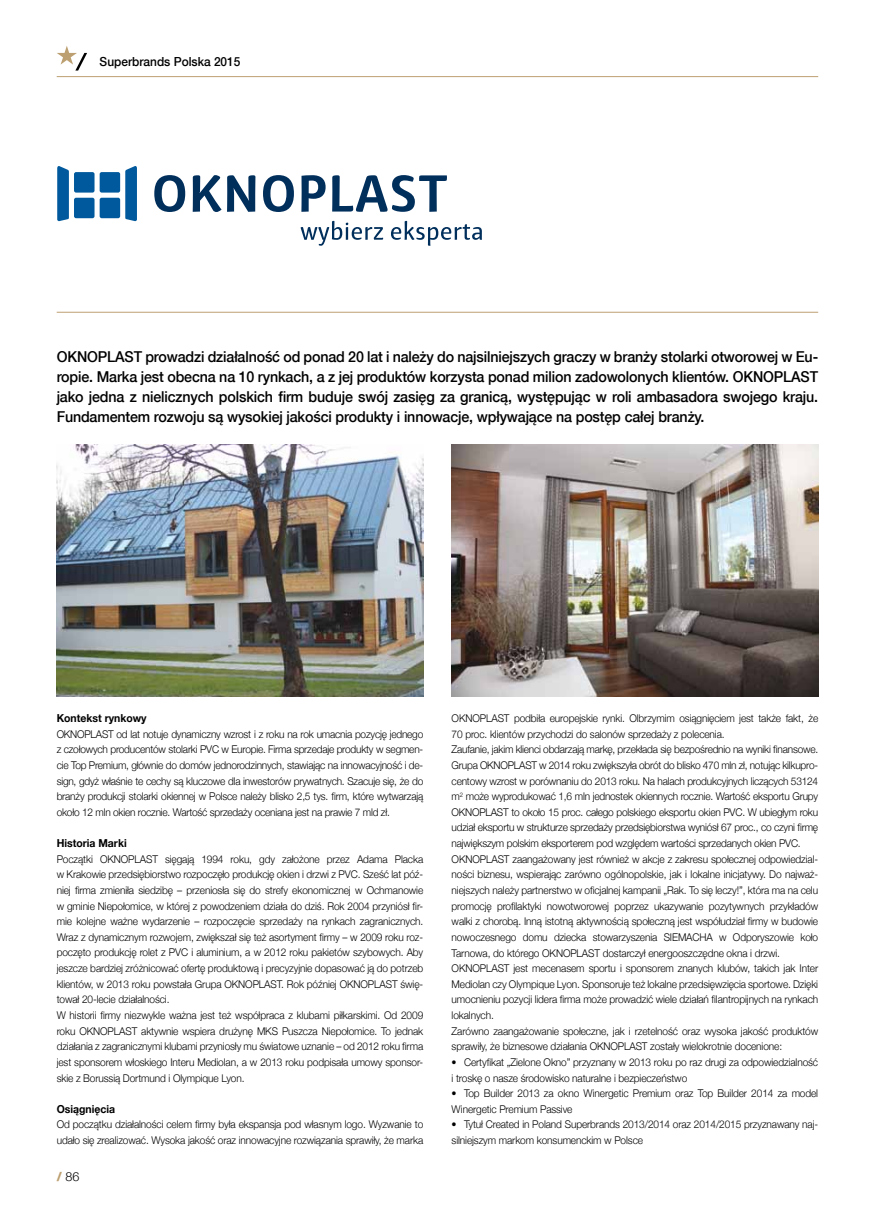
<style>
.page{position:relative;width:882px;height:1215px;background:#fff}
.page>*{position:absolute;margin:0;border:0;box-sizing:border-box;transform-origin:0 0}
.t1{font:500 15px/20px "Helvetica Neue";letter-spacing:-.01em;color:#000;text-align:justify;scale:.95 1}
.t2{font:500 12.5px "Helvetica Neue";color:#000;scale:.95 1}
.t3{font:300 12.5px "Helvetica Neue";color:#000}
.t4{font:700 11px "Helvetica Neue";color:#000;scale:.95 1}
.t5{font:300 10.62px/15.6px "Helvetica Neue";letter-spacing:-.01em;color:#000;scale:.95 1}
.s1{font-family:"Helvetica Neue LT Pro";font-weight:800;color:#bda071}
</style>
<div class="page">
<hr style="left:57px;top:76px;width:761px;height:1px;background:#bda071">
<hr style="left:57px;top:312px;width:761px;height:1px;background:#bda071">
<svg style="left:57px;top:46px;width:30px;height:25px"></svg>
<img style="left:57px;top:445px;width:366px;height:251px">
<img style="left:452px;top:445px;width:366px;height:251px">
<svg style="left:154px;top:175px;width:31px;height:37px"></svg>
<svg style="left:193px;top:175px;width:62px;height:37px"></svg>
<svg style="left:263px;top:175px;width:31px;height:37px"></svg>
<svg style="left:301px;top:175px;width:25px;height:37px"></svg>
<svg style="left:332px;top:175px;width:115px;height:37px"></svg>
<div style="left:74px;top:198px;width:21px;height:20px;background:#00599c;border-radius:2px"></div>
<div style="left:100px;top:198px;width:20px;height:20px;background:#00599c;border-radius:2px"></div>
<div style="left:100px;top:172px;width:20px;height:21px;background:#00599c;border-radius:2px"></div>
<div style="left:74px;top:172px;width:21px;height:21px;background:#00599c;border-radius:2px"></div>
<svg style="left:57px;top:166px;width:12px;height:55px"></svg>
<svg style="left:125px;top:166px;width:12px;height:55px"></svg>
<svg style="left:300px;top:221px;width:83px;height:25px"></svg>
<svg style="left:391px;top:221px;width:91px;height:25px"></svg>
<p class="t2" style="left:100px;top:54px;width:150px">Superbrands Polska 2015</p>
<p class="t1" style="left:57px;top:346px;width:803px">OKNOPLAST prowadzi działalność od ponad 20 lat i należy do najsilniejszych graczy w branży stolarki otworowej w Eu&shy;ropie. Marka jest obecna na 10 rynkach, a z jej produktów korzysta ponad milion zadowolonych klientów. OKNOPLAST jako jedna z nielicznych polskich firm buduje swój zasięg za granicą, występując w roli ambasadora swojego kraju.<br>Fundamentem rozwoju są wysokiej jakości produkty i innowacje, wpływające na postęp całej branży.</p>
<p class="t4" style="left:57px;top:711px;width:96px">Kontekst rynkowy</p>
<p class="t5" style="left:57px;top:726px;width:387px;text-align:justify">OKNOPLAST od lat notuje dynamiczny wzrost i z roku na rok umacnia pozycję jednego z czołowych producentów stolarki PVC w Europie. Firma sprzedaje produkty w segmen&shy;cie Top Premium, głównie do domów jednorodzinnych, stawiając na innowacyjność i de&shy;sign, gdyż właśnie te cechy są kluczowe dla inwestorów prywatnych. Szacuje się, że do branży produkcji stolarki okiennej w Polsce należy blisko 2,5 tys. firm, które wytwarzają około 12 mln okien rocznie. Wartość sprzedaży oceniana jest na prawie 7 mld zł.</p>
<p class="t4" style="left:57px;top:836px;width:75px">Historia Marki</p>
<p class="t5" style="left:57px;top:851px;width:387px">Początki OKNOPLAST sięgają 1994 roku, gdy założone przez Adama Placka w Krakowie przedsiębiorstwo rozpoczęło produkcję okien i drzwi z PVC. Sześć lat póź&shy;niej firma zmieniła siedzibę – przeniosła się do strefy ekonomicznej w Ochmanowie w gminie Niepołomice, w której z powodzeniem działa do dziś. Rok 2004 przyniósł fir&shy;mie kolejne ważne wydarzenie – rozpoczęcie sprzedaży na rynkach zagranicznych.<br>Wraz z dynamicznym rozwojem, zwiększał się też asortyment firmy – w 2009 roku roz&shy;poczęto produkcję rolet z PVC i aluminium, a w 2012 roku pakietów szybowych. Aby jeszcze bardziej zróżnicować ofertę produktową i precyzyjnie dopasować ją do potrzeb klientów, w 2013 roku powstała Grupa OKNOPLAST. Rok później OKNOPLAST świę&shy;tował 20-lecie działalności.<br>W historii firmy niezwykle ważna jest też współpraca z klubami piłkarskimi. Od 2009 roku OKNOPLAST aktywnie wspiera drużynę MKS Puszcza Niepołomice. To jednak działania z zagranicznymi klubami przyniosły mu światowe uznanie – od 2012 roku firma jest sponsorem włoskiego Interu Mediolan, a w 2013 roku podpisała umowy sponsor&shy;skie z Borussią Dortmund i Olympique Lyon.</p>
<p class="t4" style="left:57px;top:1102px;width:63px">Osiągnięcia</p>
<p class="t5" style="left:57px;top:1117px;width:387px">Od początku działalności celem firmy była ekspansja pod własnym logo. Wyzwanie to udało się zrealizować. Wysoka jakość oraz innowacyjne rozwiązania sprawiły, że marka</p>
<p class="t3" style="left:57px;top:1169px;width:24px"><span class="s1">/</span> 86</p>
<p class="t5" style="left:452px;top:710px;width:387px">OKNOPLAST podbiła europejskie rynki. Olbrzymim osiągnięciem jest także fakt, że 70 proc. klientów przychodzi do salonów sprzedaży z polecenia.<br>Zaufanie, jakim klienci obdarzają markę, przekłada się bezpośrednio na wyniki finansowe.<br>Grupa OKNOPLAST w 2014 roku zwiększyła obrót do blisko 470 mln zł, notując kilkupro&shy;centowy wzrost w porównaniu do 2013 roku. Na halach produkcyjnych liczących 53124 m<sup>2</sup> może wyprodukować 1,6 mln jednostek okiennych rocznie. Wartość eksportu Grupy OKNOPLAST to około 15 proc. całego polskiego eksportu okien PVC. W ubiegłym roku udział eksportu w strukturze sprzedaży przedsiębiorstwa wyniósł 67 proc., co czyni firmę największym polskim eksporterem pod względem wartości sprzedanych okien PVC.<br>OKNOPLAST zaangażowany jest również w akcje z zakresu społecznej odpowiedzial&shy;ności biznesu, wspierając zarówno ogólnopolskie, jak i lokalne inicjatywy. Do najważ&shy;niejszych należy partnerstwo w oficjalnej kampanii „Rak. To się leczy!”, która ma na celu promocję profilaktyki nowotworowej poprzez ukazywanie pozytywnych przykładów walki z chorobą. Inną istotną aktywnością społeczną jest współudział firmy w budowie nowoczesnego domu dziecka stowarzyszenia SIEMACHA w Odporyszowie koło Tarnowa, do którego OKNOPLAST dostarczył energooszczędne okna i drzwi.<br>OKNOPLAST jest mecenasem sportu i sponsorem znanych klubów, takich jak Inter Mediolan czy Olympique Lyon. Sponsoruje też lokalne przedsięwzięcia sportowe. Dzięki umocnieniu pozycji lidera firma może prowadzić wiele działań filantropijnych na rynkach lokalnych.<br>Zarówno zaangażowanie społeczne, jak i rzetelność oraz wysoka jakość produktów sprawiły, że biznesowe działania OKNOPLAST zostały wielokrotnie docenione:</p>
<p class="t5" style="left:452px;top:1054px;width:387px">• Certyfikat „Zielone Okno” przyznany w 2013 roku po raz drugi za odpowiedzialność i troskę o nasze środowisko naturalne i bezpieczeństwo</p>
<p class="t5" style="left:452px;top:1085px;width:387px">• Top Builder 2013 za okno Winergetic Premium oraz Top Builder 2014 za model<br>Winergetic Premium Passive</p>
<p class="t5" style="left:452px;top:1117px;width:387px">• Tytuł Created in Poland Superbrands 2013/2014 oraz 2014/2015 przyznawany naj&shy;silniejszym markom konsumenckim w Polsce</p>
</div>
